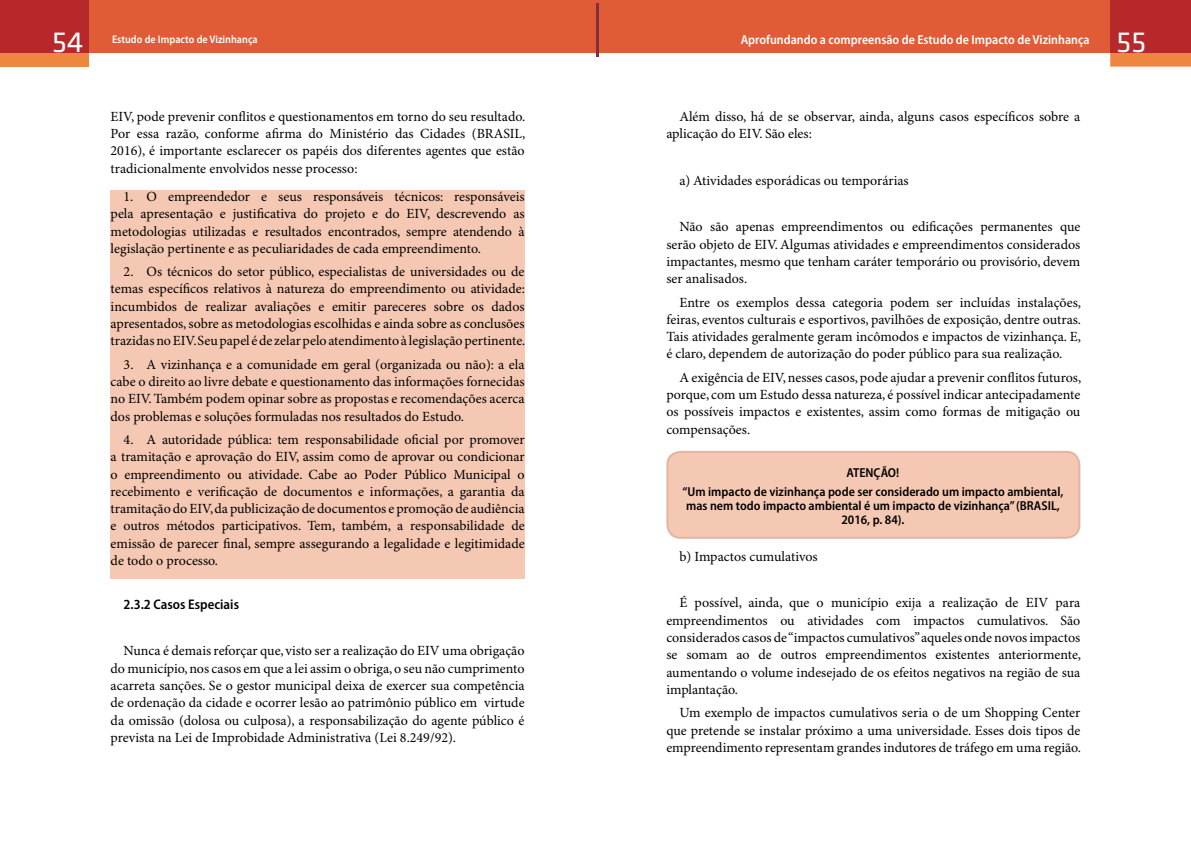
<style>
.page{position:relative;width:1191px;height:842px;background:#fff}
.page>*{position:absolute;margin:0;border:0;box-sizing:border-box;transform-origin:0 0}
.t1{font:30px "Klavika";color:#fff}
.t2{font:14px/17.3px "Minion Pro";color:#000;text-align:justify}
.t3{font:600 semi-condensed 14px "Myriad Pro";color:#000}
.t4{font:600 semi-condensed 13px/19.7px "Myriad Pro";color:#000;text-align:center}
.t5{font:600 semi-condensed 13px "Myriad Pro";color:#fff}
.t6{font:600 semi-condensed 11px "Myriad Pro";color:#fff}
</style>
<div class="page">
<div style="left:0;top:0;width:1110px;height:52px;background:#e05c37"></div>
<hr style="left:596px;top:3px;width:2px;height:54px;background:#832d3d">
<div style="left:0;top:0;width:89px;height:67px;background:#ef8640"></div>
<div style="left:0;top:0;width:89px;height:52px;background:#b7282b"></div>
<svg style="left:1110px;top:52px;width:81px;height:15px"></svg>
<div style="left:1110px;top:0;width:81px;height:52px;background:#b7282b"></div>
<div style="left:111px;top:191px;width:413px;height:388px;background:#f5c8b3"></div>
<div style="left:667px;top:452px;width:412px;height:86px;background:#f5c8b3;border-radius:13px"></div>
<div style="left:666px;top:451px;width:414px;height:88px;border:2px solid #e1b5a4;border-radius:13px"></div>
<h1 class="t1" style="left:52px;top:26px;width:32px">54</h1>
<h1 class="t1" style="left:1116px;top:27px;width:31px">55</h1>
<p class="t6" style="left:112px;top:34px;width:147px">Estudo de Impacto de Vizinhança</p>
<p class="t5" style="left:740px;top:33px;width:350px">Aprofundando a compreensão de Estudo de Impacto de Vizinhança</p>
<p class="t2" style="left:111px;top:108px;width:416px">EIV, pode prevenir conflitos e questionamentos em torno do seu resultado.<br>Por essa razão, conforme afirma do Ministério das Cidades (BRASIL, 2016), é importante esclarecer os papéis dos diferentes agentes que estão tradicionalmente envolvidos nesse processo:</p>
<p class="t2" style="left:111px;top:188px;width:415px;text-indent:13px">1. O empreendedor e seus responsáveis técnicos: responsáveis pela apresentação e justificativa do projeto e do EIV, descrevendo as metodologias utilizadas e resultados encontrados, sempre atendendo à legislação pertinente e as peculiaridades de cada empreendimento.</p>
<p class="t2" style="left:111px;top:264px;width:416px;text-indent:13px">2. Os técnicos do setor público, especialistas de universidades ou de temas específicos relativos à natureza do empreendimento ou atividade: incumbidos de realizar avaliações e emitir pareceres sobre os dados apresentados, sobre as metodologias escolhidas e ainda sobre as conclusões trazidas no EIV. Seu papel é de zelar pelo atendimento à legislação pertinente.</p>
<p class="t2" style="left:111px;top:356px;width:415px;text-indent:13px">3. A vizinhança e a comunidade em geral (organizada ou não): a ela cabe o direito ao livre debate e questionamento das informações fornecidas no EIV. Também podem opinar sobre as propostas e recomendações acerca dos problemas e soluções formuladas nos resultados do Estudo.</p>
<p class="t2" style="left:111px;top:431px;width:415px;text-indent:13px">4. A autoridade pública: tem responsabilidade oficial por promover a tramitação e aprovação do EIV, assim como de aprovar ou condicionar o empreendimento ou atividade. Cabe ao Poder Público Municipal o recebimento e verificação de documentos e informações, a garantia da tramitação do EIV, da publicização de documentos e promoção de audiência e outros métodos participativos. Tem, também, a responsabilidade de emissão de parecer final, sempre assegurando a legalidade e legitimidade de todo o processo.</p>
<p class="t3" style="left:124px;top:596px;width:117px">2.3.2 Casos Especiais</p>
<p class="t2" style="left:111px;top:643px;width:415px;text-indent:13px">Nunca é demais reforçar que, visto ser a realização do EIV uma obrigação do município, nos casos em que a lei assim o obriga, o seu não cumprimento acarreta sanções. Se o gestor municipal deixa de exercer sua competência de ordenação da cidade e ocorrer lesão ao patrimônio público em virtude da omissão (dolosa ou culposa), a responsabilização do agente público é prevista na Lei de Improbidade Administrativa (Lei 8.249/92).</p>
<p class="t2" style="left:666px;top:108px;width:415px;text-indent:13px">Além disso, há de se observar, ainda, alguns casos específicos sobre a aplicação do EIV. São eles:</p>
<p class="t2" style="left:679px;top:172px;width:231px">a) Atividades esporádicas ou temporárias</p>
<p class="t2" style="left:666px;top:219px;width:415px;text-indent:13px">Não são apenas empreendimentos ou edificações permanentes que serão objeto de EIV. Algumas atividades e empreendimentos considerados impactantes, mesmo que tenham caráter temporário ou provisório, devem ser analisados.</p>
<p class="t2" style="left:666px;top:294px;width:416px;text-indent:13px">Entre os exemplos dessa categoria podem ser incluídas instalações, feiras, eventos culturais e esportivos, pavilhões de exposição, dentre outras.<br>Tais atividades geralmente geram incômodos e impactos de vizinhança. E, é claro, dependem de autorização do poder público para sua realização.</p>
<p class="t2" style="left:666px;top:369px;width:416px;text-indent:13px">A exigência de EIV, nesses casos, pode ajudar a prevenir conflitos futuros, porque, com um Estudo dessa natureza, é possível indicar antecipadamente os possíveis impactos e existentes, assim como formas de mitigação ou compensações.</p>
<p class="t4" style="left:682px;top:463px;width:382px">ATENÇÃO!<br>“Um impacto de vizinhança pode ser considerado um impacto ambiental,</p>
<p class="t4" style="left:686px;top:499px;width:375px;line-height:14px">mas nem todo impacto ambiental é um impacto de vizinhança” (BRASIL,<br>2016, p. 84).</p>
<p class="t2" style="left:679px;top:548px;width:140px">b) Impactos cumulativos</p>
<p class="t2" style="left:666px;top:595px;width:416px;text-indent:13px">É possível, ainda, que o município exija a realização de EIV para empreendimentos ou atividades com impactos cumulativos. São considerados casos de “impactos cumulativos” aqueles onde novos impactos se somam ao de outros empreendimentos existentes anteriormente, aumentando o volume indesejado de os efeitos negativos na região de sua implantação.</p>
<p class="t2" style="left:666px;top:705px;width:416px;text-indent:13px">Um exemplo de impactos cumulativos seria o de um Shopping Center que pretende se instalar próximo a uma universidade. Esses dois tipos de empreendimento representam grandes indutores de tráfego em uma região.</p>
</div>
